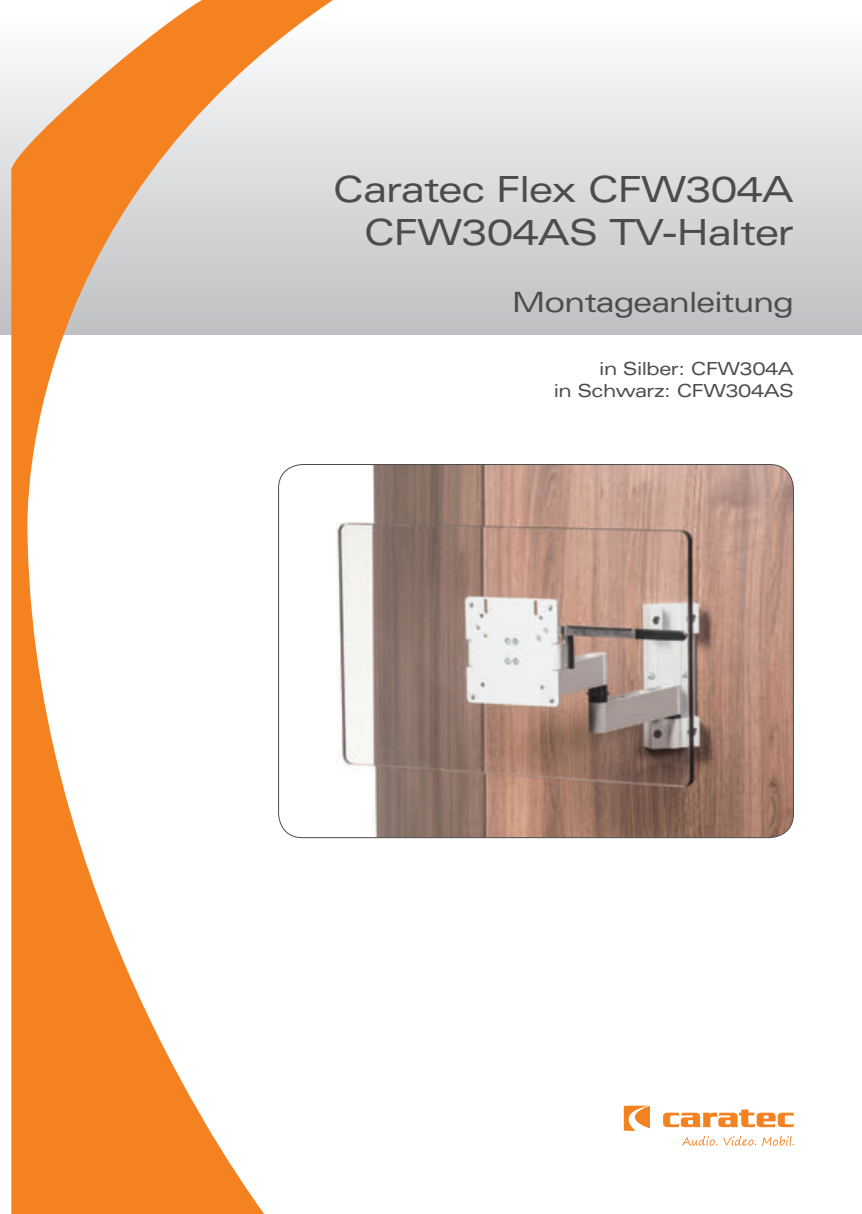
<style>
.page{position:relative;width:862px;height:1214px;background:#fff}
.page>*{position:absolute;margin:0;border:0;box-sizing:border-box;transform-origin:0 0}
.Deckblatt_1{font:expanded 36px/43.2px "Univers LT Pro";letter-spacing:-.03em;color:#4b4c4d;text-align:right}
.Deckblatt_2{font:expanded 28px "Univers LT Pro";letter-spacing:-.03em;color:#4b4c4d}
.Deckblatt_1-2{font:expanded 18px "Univers LT Pro";letter-spacing:-.03em;color:#4b4c4d}
</style>
<div class="page">
<div style="left:0;top:0;width:862px;height:334px;background:linear-gradient(to bottom,#fff,#bfc0c3)"></div>
<svg style="left:11px;top:0;width:330px;height:1213px"></svg>
<svg style="left:624px;top:1105px;width:26px;height:25px"></svg>
<svg style="left:663px;top:1109px;width:131px;height:17px"></svg>
<svg style="left:682px;top:1136px;width:35px;height:9px"></svg>
<svg style="left:723px;top:1136px;width:33px;height:9px"></svg>
<svg style="left:762px;top:1135px;width:32px;height:10px"></svg>
<img style="left:278px;top:464px;width:515px;height:373px">
<p class="Deckblatt_1" style="left:332px;top:167px;width:463px">Caratec Flex CFW304A<br>CFW304AS TV-Halter</p>
<p class="Deckblatt_2" style="left:512px;top:286px;width:283px">Montageanleitung</p>
<p class="Deckblatt_1-2" style="left:599px;top:358px;width:196px">in Silber: CFW304A</p>
<p class="Deckblatt_1-2" style="left:554px;top:379px;width:242px">in Schwarz: CFW304AS</p>
</div>
